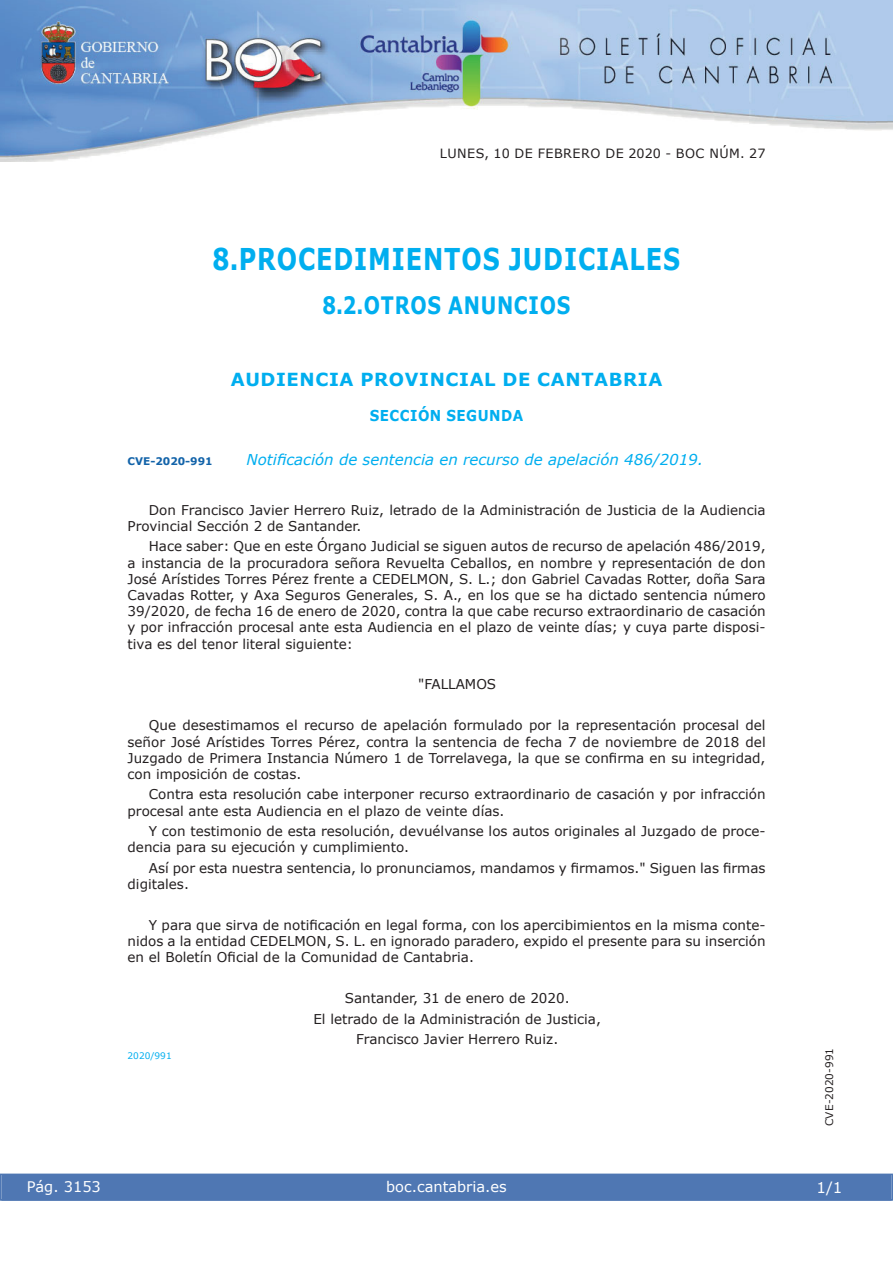
<style>
.page{position:relative;width:893px;height:1263px;background:#fff}
.page>*{position:absolute;margin:0;border:0;box-sizing:border-box;transform-origin:0 0}
.t1{font:700 30px "Verdana";letter-spacing:.035em;color:#00aeef;scale:.8 1}
.t2{font:700 24px "Verdana";letter-spacing:.035em;color:#00aeef;scale:.8 1}
.t3{font:700 18px "Verdana";letter-spacing:.035em;color:#00aeef}
.t4{font:italic 15px "Verdana";color:#00aeef}
.t5{font:700 15px "Verdana";letter-spacing:.035em;color:#00aeef;scale:.9 1}
.t6{font:15px "Verdana";color:#fff}
.t7{font:14.55px "Verdana";color:#fff}
.t8{font:13.5px/16.2px "Verdana";color:#231f20}
.t9{font:12.75px "Verdana";letter-spacing:.035em;color:#231f20}
.t10{font:10.5px "Verdana";color:#231f20}
.t11{font:700 10.5px "Verdana";color:#1263a9}
.t12{font:9px "Verdana";color:#00aeef}
</style>
<div class="page">
<img style="left:0;top:0;width:893px;height:161px">
<div style="left:1px;top:1174px;width:890px;height:27px;background:#4f77b3"></div>
<div style="left:0;top:1174px;width:893px;height:27px;border:1px solid #4f77b3"></div>
<p class="t9" style="left:440px;top:145px;width:327px">LUNES, 10 DE FEBRERO DE 2020 - BOC NÚM. 27</p>
<h1 class="t1" style="left:213px;top:240px;width:586px">8.PROCEDIMIENTOS JUDICIALES</h1>
<h2 class="t2" style="left:322px;top:290px;width:311px">8.2.OTROS ANUNCIOS</h2>
<h3 class="t3" style="left:231px;top:368px;width:433px">AUDIENCIA PROVINCIAL DE CANTABRIA</h3>
<p class="t5" style="left:370px;top:406px;width:172px">SECCIÓN SEGUNDA</p>
<p class="t11" style="left:128px;top:454px;width:87px">CVE-2020-991</p>
<p class="t4" style="left:247px;top:449px;width:458px">Notificación de sentencia en recurso de apelación 486/2019.</p>
<p class="t8" style="left:128px;top:501px;width:639px;text-indent:21px">Don Francisco Javier Herrero Ruiz, letrado de la Administración de Justicia de la Audiencia<br>Provincial Sección 2 de Santander.</p>
<p class="t8" style="left:128px;top:538px;width:640px;text-align:justify;text-indent:21px">Hace saber: Que en este Órgano Judicial se siguen autos de recurso de apelación 486/2019, a instancia de la procuradora señora Revuelta Ceballos, en nombre y representación de don José Arístides Torres Pérez frente a CEDELMON, S. L.; don Gabriel Cavadas Rotter, doña Sara Cavadas Rotter, y Axa Seguros Generales, S. A., en los que se ha dictado sentencia número 39/2020, de fecha 16 de enero de 2020, contra la que cabe recurso extraordinario de casación y por infracción procesal ante esta Audiencia en el plazo de veinte días; y cuya parte disposi&shy;tiva es del tenor literal siguiente:</p>
<p class="t8" style="left:418px;top:676px;width:80px">"FALLAMOS</p>
<p class="t8" style="left:128px;top:717px;width:639px;text-align:justify;text-indent:21px">Que desestimamos el recurso de apelación formulado por la representación procesal del señor José Arístides Torres Pérez, contra la sentencia de fecha 7 de noviembre de 2018 del Juzgado de Primera Instancia Número 1 de Torrelavega, la que se confirma en su integridad, con imposición de costas.</p>
<p class="t8" style="left:128px;top:786px;width:639px;text-indent:21px">Contra esta resolución cabe interponer recurso extraordinario de casación y por infracción procesal ante esta Audiencia en el plazo de veinte días.</p>
<p class="t8" style="left:128px;top:823px;width:639px;text-indent:21px">Y con testimonio de esta resolución, devuélvanse los autos originales al Juzgado de proce&shy;dencia para su ejecución y cumplimiento.</p>
<p class="t8" style="left:128px;top:859px;width:639px;text-indent:21px">Así por esta nuestra sentencia, lo pronunciamos, mandamos y firmamos." Siguen las firmas digitales.</p>
<p class="t8" style="left:128px;top:916px;width:639px;text-align:justify;text-indent:21px">Y para que sirva de notificación en legal forma, con los apercibimientos en la misma conte&shy;nidos a la entidad CEDELMON, S. L. en ignorado paradero, expido el presente para su inserción en el Boletín Oficial de la Comunidad de Cantabria.</p>
<p class="t8" style="left:313px;top:988px;width:289px;line-height:20.4px;text-align:center">Santander, 31 de enero de 2020.<br>El letrado de la Administración de Justicia,<br>Francisco Javier Herrero Ruiz.</p>
<p class="t12" style="left:128px;top:1050px;width:46px">2020/991</p>
<p class="t7" style="left:27px;top:1177px;width:76px">Pág. 3153</p>
<p class="t7" style="left:386px;top:1178px;width:122px">boc.cantabria.es</p>
<p class="t10" style="left:823px;top:1126px;width:80px;rotate:-90deg">CVE-2020-991</p>
<p class="t6" style="left:816px;top:1178px;width:27px">1/1</p>
</div>
